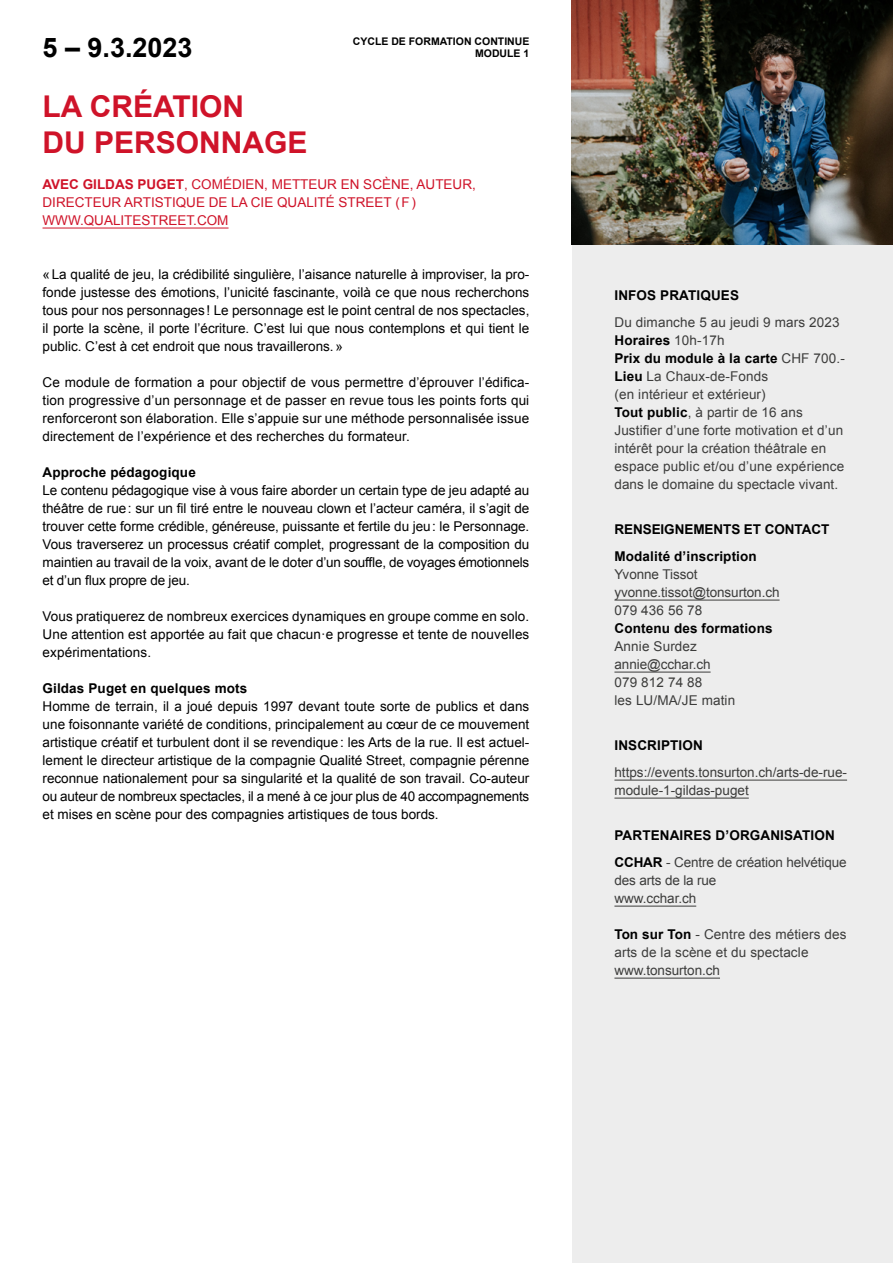
<style>
.page{position:relative;width:893px;height:1263px;background:#fff}
.page>*{position:absolute;margin:0;border:0;box-sizing:border-box;transform-origin:0 0}
.t1{font:700 30px/36px "Arial";color:#cf1329}
.t2{font:700 27px "Arial";color:#000}
.t3{font:13.5px/18px "Arial";color:#000;text-align:justify}
.t4{font:13.5px/18px "Arial";letter-spacing:.01em;color:#3c3c3b}
.t5{font:700 13.5px/27px "Arial";letter-spacing:.01em;color:#000}
.t6{font:13.5px/18px "Arial";color:#cf1329}
.t7{font:13.5px/18px "Arial";letter-spacing:-.01em;color:#3c3c3b}
.t8{font:700 10.5px/12px "Arial";color:#000;text-align:right}
.s1{font-weight:700}
.s2{font-weight:700;color:#000}
.s3{font-weight:400;color:#3c3c3b}
</style>
<div class="page">
<div style="left:572px;top:244px;width:321px;height:1019px;background:#ededed"></div>
<hr style="left:614px;top:600px;width:166px;height:1px;background:#3c3c3b">
<hr style="left:614px;top:672px;width:97px;height:1px;background:#3c3c3b">
<hr style="left:614px;top:780px;width:233px;height:1px;background:#3c3c3b">
<hr style="left:614px;top:798px;width:135px;height:1px;background:#3c3c3b">
<hr style="left:614px;top:906px;width:82px;height:1px;background:#3c3c3b">
<hr style="left:614px;top:978px;width:106px;height:1px;background:#3c3c3b">
<img style="left:572px;top:0;width:321px;height:244px">
<hr style="left:43px;top:228px;width:186px;height:1px;background:#cf1329">
<h2 class="t2" style="left:43px;top:30px;width:152px">5 – 9.3.2023</h2>
<p class="t8" style="left:353px;top:36px;width:178px">CYCLE DE FORMATION CONTINUE<br>MODULE 1</p>
<h1 class="t1" style="left:43px;top:89px;width:267px">LA CRÉATION<br>DU PERSONNAGE</h1>
<p class="t6" style="left:43px;top:175px;width:435px"><span class="s1">AVEC GILDAS PUGET</span>, COMÉDIEN, METTEUR EN SCÈNE, AUTEUR,<br>DIRECTEUR ARTISTIQUE DE LA CIE QUALITÉ STREET (F)<br>WWW.QUALITESTREET.COM</p>
<p class="t3" style="left:43px;top:265px;width:488px">«La qualité de jeu, la crédibilité singulière, l’aisance naturelle à improviser, la pro&shy;fonde justesse des émotions, l’unicité fascinante, voilà ce que nous recherchons tous pour nos personnages ! Le personnage est le point central de nos spectacles, il porte la scène, il porte l’écriture. C’est lui que nous contemplons et qui tient le public. C’est à cet endroit que nous travaillerons.»</p>
<p class="t3" style="left:43px;top:373px;width:488px">Ce module de formation a pour objectif de vous permettre d’éprouver l’édifica&shy;tion progressive d’un personnage et de passer en revue tous les points forts qui renforceront son élaboration. Elle s’appuie sur une méthode personnalisée issue directement de l’expérience et des recherches du formateur.</p>
<p class="t5" style="left:43px;top:459px;width:155px">Approche pédagogique</p>
<p class="t3" style="left:43px;top:481px;width:488px">Le contenu pédagogique vise à vous faire aborder un certain type de jeu adapté au théâtre de rue: sur un fil tiré entre le nouveau clown et l’acteur caméra, il s’agit de trouver cette forme crédible, généreuse, puissante et fertile du jeu: le Personnage.<br>Vous traverserez un processus créatif complet, progressant de la composition du maintien au travail de la voix, avant de le doter d’un souffle, de voyages émotionnels et d’un flux propre de jeu.</p>
<p class="t3" style="left:43px;top:607px;width:488px">Vous pratiquerez de nombreux exercices dynamiques en groupe comme en solo.<br>Une attention est apportée au fait que chacun·e progresse et tente de nouvelles expérimentations.</p>
<p class="t5" style="left:43px;top:675px;width:206px">Gildas Puget en quelques mots</p>
<p class="t3" style="left:43px;top:697px;width:488px">Homme de terrain, il a joué depuis 1997 devant toute sorte de publics et dans une foisonnante variété de conditions, principalement au cœur de ce mouvement artistique créatif et turbulent dont il se revendique: les Arts de la rue. Il est actuel&shy;lement le directeur artistique de la compagnie Qualité Street, compagnie pérenne reconnue nationalement pour sa singularité et la qualité de son travail. Co-auteur ou auteur de nombreux spectacles, il a mené à ce jour plus de 40 accompagnements et mises en scène pour des compagnies artistiques de tous bords.</p>
<p class="t5" style="left:614px;top:282px;width:126px">INFOS PRATIQUES</p>
<p class="t4" style="left:614px;top:313px;width:232px">Du dimanche 5 au jeudi 9 mars 2023<br><span class="s2">Horaires</span> 10h-17h<br><span class="s2">Prix du module à la carte</span> CHF 700.-<br><span class="s2">Lieu</span> La Chaux-de-Fonds<br>(en intérieur et extérieur)<br><span class="s2">Tout public</span>, à partir de 16 ans<br>Justifier d’une forte motivation et d’un intérêt pour la création théâtrale en espace public et/ou d’une expérience dans le domaine du spectacle vivant.</p>
<p class="t5" style="left:614px;top:516px;width:216px">RENSEIGNEMENTS ET CONTACT<br>Modalité d’inscription</p>
<p class="t4" style="left:614px;top:565px;width:167px">Yvonne Tissot yvonne.tissot@tonsurton.ch<br>079 436 56 78</p>
<p class="t5" style="left:614px;top:615px;width:160px">Contenu des formations</p>
<p class="t4" style="left:614px;top:637px;width:122px">Annie Surdez annie@cchar.ch<br>079 812 74 88<br>les LU/MA/JE matin</p>
<p class="t5" style="left:614px;top:732px;width:90px">INSCRIPTION</p>
<p class="t4" style="left:614px;top:763px;width:234px">https://events.tonsurton.ch/arts-de-rue&shy;module-1-gildas-puget</p>
<p class="t5" style="left:614px;top:822px;width:234px">PARTENAIRES D’ORGANISATION<br>CCHAR <span class="s3">- Centre de création helvétique</span></p>
<p class="t7" style="left:614px;top:871px;width:104px">des arts de la rue www.cchar.ch</p>
<p class="t4" style="left:614px;top:925px;width:233px"><span class="s2">Ton sur Ton</span> - Centre des métiers des arts de la scène et du spectacle www.tonsurton.ch</p>
</div>
